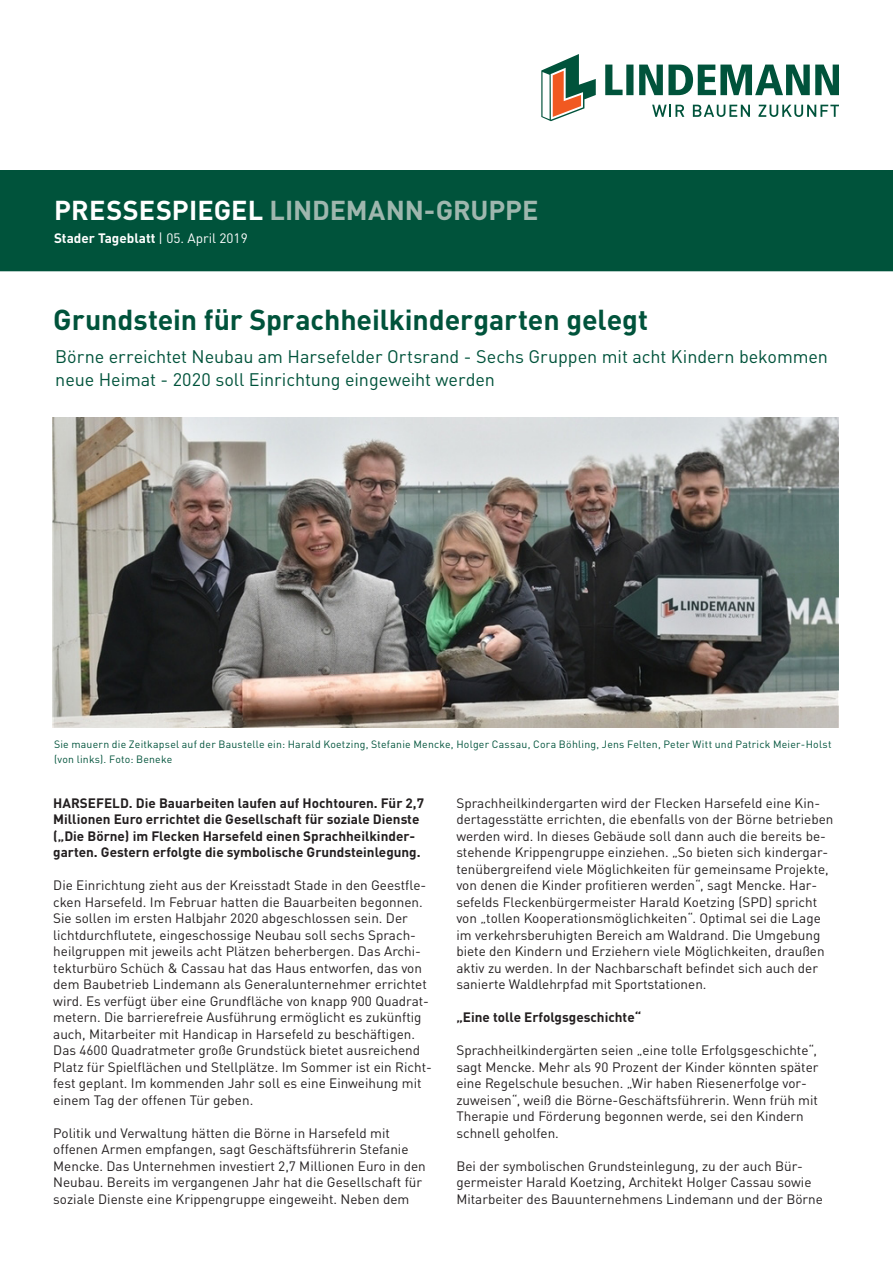
<style>
.page{position:relative;width:893px;height:1263px;background:#fff}
.page>*{position:absolute;margin:0;border:0;box-sizing:border-box;transform-origin:0 0}
.t1{font:700 28.5px "DINOT";letter-spacing:-.005em;color:#00533b}
.t2{font:700 27px "DINOT";color:#9fb7ae}
.t3{font:18px/22.5px "DINOT";letter-spacing:-.005em;color:#00533b}
.t4{font:13.5px/16.5px "DINOT";color:#231f20}
.t5{font:700 13.5px/16.5px "DINOT";color:#231f20}
.t6{font:700 13.5px "DINOT";color:#fff}
.t7{font:10.5px/15px "DINOT";letter-spacing:.02em;color:#00533b}
.s1{color:#fff}
.s2{font-weight:400}
</style>
<div class="page">
<div style="left:0;top:171px;width:893px;height:101px;background:#00533b"></div>
<svg style="left:605px;top:65px;width:234px;height:30px"></svg>
<svg style="left:652px;top:105px;width:32px;height:12px"></svg>
<svg style="left:693px;top:105px;width:57px;height:12px"></svg>
<svg style="left:758px;top:105px;width:81px;height:12px"></svg>
<svg style="left:541px;top:54px;width:55px;height:67px"></svg>
<svg style="left:0;top:271px;width:893px;height:1px"></svg>
<img style="left:53px;top:417px;width:785px;height:310px">
<h2 class="t2" style="left:54px;top:193px;width:486px"><span class="s1">PRESSESPIEGEL</span> LINDEMANN-GRUPPE</h2>
<p class="t6" style="left:54px;top:229px;width:195px">Stader Tageblatt <span class="s2">| 05. April 2019</span></p>
<h1 class="t1" style="left:53px;top:301px;width:596px">Grundstein für Sprachheilkindergarten gelegt</h1>
<h3 class="t3" style="left:55px;top:345px;width:774px">Börne erreichtet Neubau am Harsefelder Ortsrand - Sechs Gruppen mit acht Kindern bekommen neue Heimat - 2020 soll Einrichtung eingeweiht werden</h3>
<p class="t7" style="left:54px;top:736px;width:779px">Sie mauern die Zeitkapsel auf der Baustelle ein: Harald Koetzing, Stefanie Mencke, Holger Cassau, Cora Böhling, Jens Felten, Peter Witt und Patrick Meier-Holst (von links). Foto: Beneke</p>
<p class="t5" style="left:53px;top:794px;width:372px">HARSEFELD. Die Bauarbeiten laufen auf Hochtouren. Für 2,7<br>Millionen Euro errichtet die Gesellschaft für soziale Dienste („Die Börne) im Flecken Harsefeld einen Sprachheilkinder&shy;garten. Gestern erfolgte die symbolische Grundsteinlegung.</p>
<p class="t4" style="left:53px;top:877px;width:380px">Die Einrichtung zieht aus der Kreisstadt Stade in den Geestfle&shy;cken Harsefeld. Im Februar hatten die Bauarbeiten begonnen.<br>Sie sollen im ersten Halbjahr 2020 abgeschlossen sein. Der lichtdurchflutete, eingeschossige Neubau soll sechs Sprach&shy;heilgruppen mit jeweils acht Plätzen beherbergen. Das Archi&shy;tekturbüro Schüch &amp; Cassau hat das Haus entworfen, das von dem Baubetrieb Lindemann als Generalunternehmer errichtet wird. Es verfügt über eine Grundfläche von knapp 900 Quadrat&shy;metern. Die barrierefreie Ausführung ermöglicht es zukünftig auch, Mitarbeiter mit Handicap in Harsefeld zu beschäftigen.<br>Das 4600 Quadratmeter große Grundstück bietet ausreichend Platz für Spielflächen und Stellplätze. Im Sommer ist ein Richt&shy;fest geplant. Im kommenden Jahr soll es eine Einweihung mit einem Tag der offenen Tür geben.</p>
<p class="t4" style="left:53px;top:1124px;width:374px">Politik und Verwaltung hätten die Börne in Harsefeld mit offenen Armen empfangen, sagt Geschäftsführerin Stefanie Mencke. Das Unternehmen investiert 2,7 Millionen Euro in den Neubau. Bereits im vergangenen Jahr hat die Gesellschaft für soziale Dienste eine Krippengruppe eingeweiht. Neben dem</p>
<p class="t4" style="left:456px;top:794px;width:379px">Sprachheilkindergarten wird der Flecken Harsefeld eine Kin&shy;dertagesstätte errichten, die ebenfalls von der Börne betrieben werden wird. In dieses Gebäude soll dann auch die bereits be&shy;stehende Krippengruppe einziehen. „So bieten sich kindergar&shy;tenübergreifend viele Möglichkeiten für gemeinsame Projekte, von denen die Kinder profitieren werden“, sagt Mencke. Har&shy;sefelds Fleckenbürgermeister Harald Koetzing (SPD) spricht von „tollen Kooperationsmöglichkeiten“. Optimal sei die Lage im verkehrsberuhigten Bereich am Waldrand. Die Umgebung biete den Kindern und Erziehern viele Möglichkeiten, draußen aktiv zu werden. In der Nachbarschaft befindet sich auch der sanierte Waldlehrpfad mit Sportstationen.</p>
<p class="t5" style="left:456px;top:1008px;width:186px">„Eine tolle Erfolgsgeschichte“</p>
<p class="t4" style="left:456px;top:1042px;width:364px">Sprachheilkindergärten seien „eine tolle Erfolgsgeschichte“, sagt Mencke. Mehr als 90 Prozent der Kinder könnten später eine Regelschule besuchen. „Wir haben Riesenerfolge vor&shy;zuweisen“, weiß die Börne-Geschäftsführerin. Wenn früh mit Therapie und Förderung begonnen werde, sei den Kindern schnell geholfen.</p>
<p class="t4" style="left:456px;top:1157px;width:368px">Bei der symbolischen Grundsteinlegung, zu der auch Bür&shy;germeister Harald Koetzing, Architekt Holger Cassau sowie<br>Mitarbeiter des Bauunternehmens Lindemann und der Börne</p>
</div>
